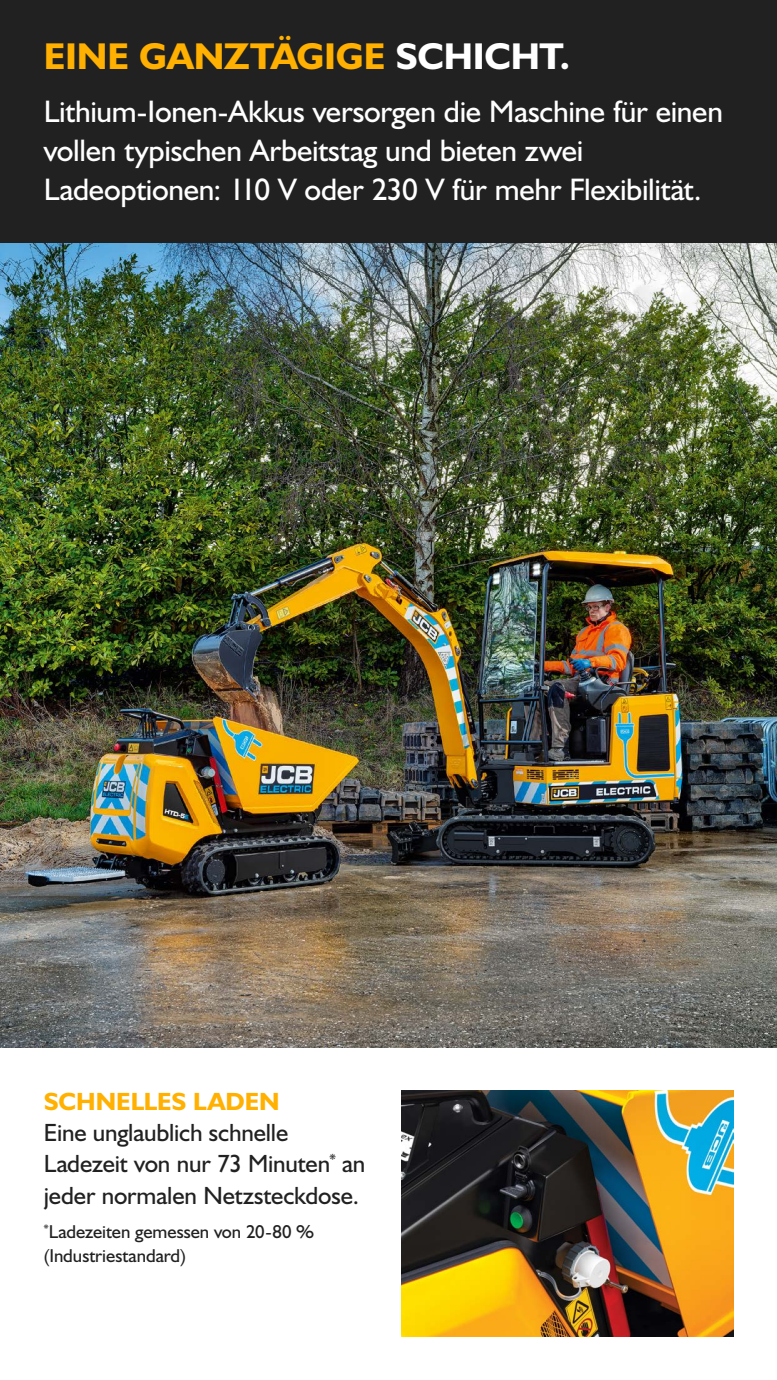
<style>
.page{position:relative;width:777px;height:1380px;background:#fff}
.page>*{position:absolute;margin:0;border:0;box-sizing:border-box;transform-origin:0 0}
.t1{font:700 37.5px "JCB Euro";letter-spacing:-.01em;color:#ffb000}
.t2{font:31.25px/39.1px "JCB Euro Roman";letter-spacing:-.01em;color:#fff}
.t3{font:25px/31.2px "JCB Euro Roman";letter-spacing:-.005em;color:#212121}
.t4{font:700 25px "JCB Euro";color:#ffb000}
.t5{font:18.75px/23.4px "JCB Euro Roman";letter-spacing:-.005em;color:#212121}
.s1{color:#fff}
</style>
<div class="page">
<img style="left:0;top:243px;width:776px;height:804px">
<img style="left:401px;top:1091px;width:331px;height:245px">
<div style="left:0;top:0;width:776px;height:243px;background:#212121"></div>
<p class="t1" style="left:44px;top:33px;width:527px">EINE GANZTÄGIGE <span class="s1">SCHICHT.</span></p>
<p class="t2" style="left:44px;top:91px;width:680px">Lithium-Ionen-Akkus versorgen die Maschine für einen vollen typischen Arbeitstag und bieten zwei<br>Ladeoptionen: 110 V oder 230 V für mehr Flexibilität.</p>
<p class="t4" style="left:44px;top:1086px;width:237px">SCHNELLES LADEN</p>
<p class="t3" style="left:44px;top:1117px;width:323px">Eine unglaublich schnelle<br>Ladezeit von nur 73 Minuten<sup>*</sup> an jeder normalen Netzsteckdose.</p>
<p class="t5" style="left:44px;top:1220px;width:272px"><sup>*</sup>Ladezeiten gemessen von 20-80 % (Industriestandard)</p>
</div>
